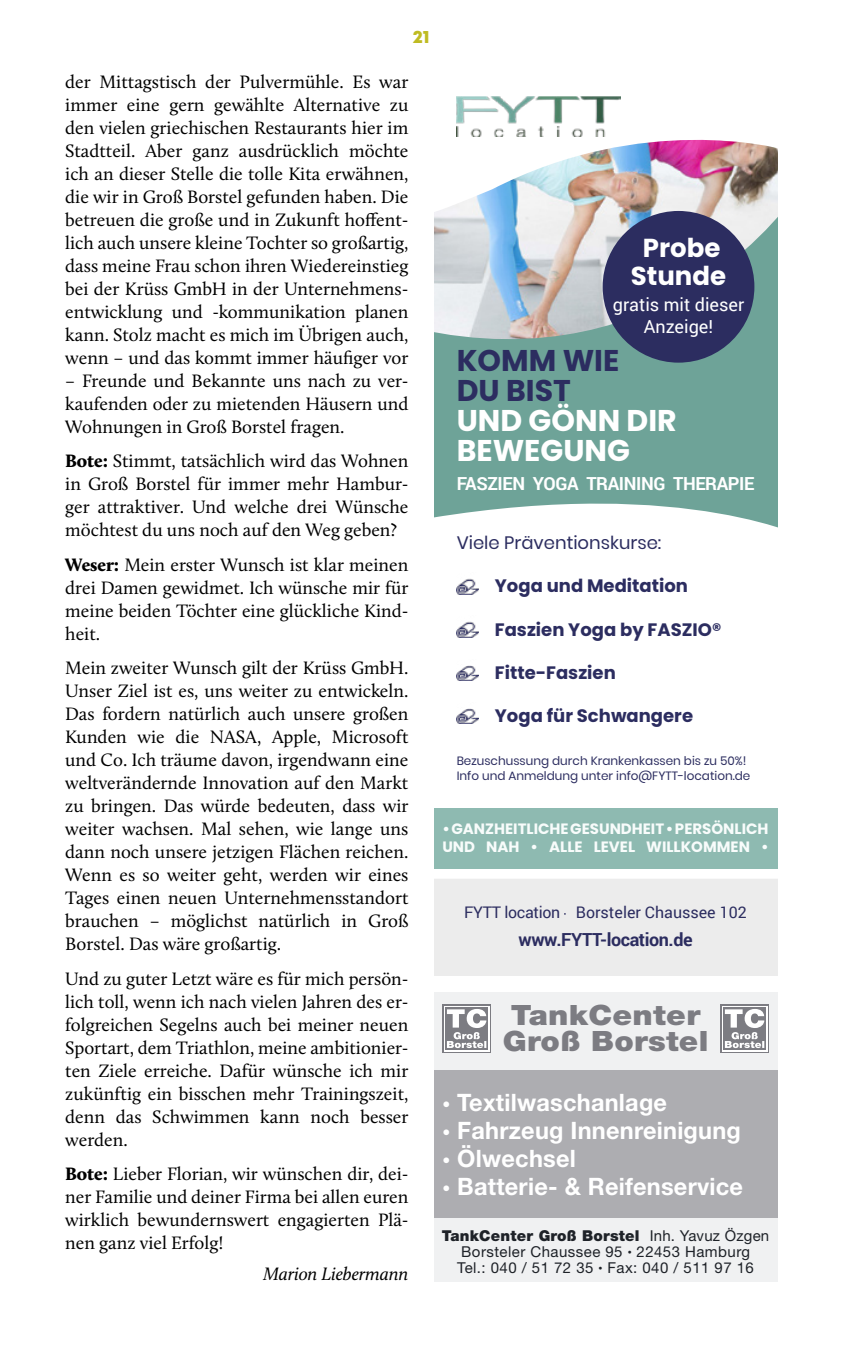
<style>
.page{position:relative;width:851px;height:1361px;background:#fff}
.page>*{position:absolute;margin:0;border:0;box-sizing:border-box;transform-origin:0 0}
.t1{font:700 30px/30px "Poppins";color:#fff}
.t2{font:900 28px/26px "Helvetica Neue LT";letter-spacing:.01em;color:#7c7c82;scale:1.12 1}
.t3{font:700 26px/28px "Poppins";color:#fff;text-align:center}
.t4{font:700 24px "Helvetica Neue LT";letter-spacing:.01em;color:#fff}
.GBB_20_00_CALL_TEXT{font:18.6px/23px "Calluna";color:#000;text-align:justify}
.GBB_20_00_CALL_TEXT-2{font:italic 18.6px "Calluna";letter-spacing:-.01em;color:#000}
.t5{font:700 18px "Poppins";color:#2c2d60}
.t6{font:700 18px "Roboto";letter-spacing:-.02em;color:#fff}
.t7{font:18px/22px "Roboto";color:#fff;text-align:center}
.t8{font:18px "Poppins";color:#2c2d60}
.t9{font:700 18px "Roboto";letter-spacing:-.025em;color:#2c2d60}
.t10{font:800 18px "Mont";color:#bfbb22}
.t11{font:16px "Roboto";color:#2c2d60}
.t12{font:15px/16px "Helvetica Neue LT";letter-spacing:.03em;color:#1e2228;text-align:center}
.t13{font:700 15px/18px "Poppins";color:#f8fcfb}
.t14{font:12px/14.4px "Poppins";color:#2c2d60}
.s1{font-weight:900}
.s2{color:#2c2d60}
.s3{font-size:16px}
.s4{font-size:8px}
</style>
<div class="page">
<div style="left:434px;top:808px;width:343px;height:60px;background:#8ebab1"></div>
<svg style="left:434px;top:291px;width:343px;height:59px;background:#a7bdbb"></svg>
<svg style="left:434px;top:350px;width:343px;height:177px;background:#7caca2"></svg>
<img style="left:434px;top:96px;width:343px;height:195px">
<img style="left:456px;top:578px;width:22px;height:16px">
<img style="left:456px;top:621px;width:22px;height:16px">
<img style="left:456px;top:665px;width:22px;height:15px">
<img style="left:456px;top:708px;width:22px;height:15px">
<img style="left:456px;top:96px;width:164px;height:41px">
<div style="left:602px;top:211px;width:152px;height:152px;background:#2c2d60;border-radius:50%"></div>
<div style="left:434px;top:879px;width:343px;height:96px;background:#ececec"></div>
<div style="left:434px;top:992px;width:343px;height:289px;background:#f0f1f2"></div>
<div style="left:434px;top:1070px;width:343px;height:148px;background:#adadb1"></div>
<svg style="left:442px;top:1004px;width:48px;height:49px"></svg>
<div style="left:444px;top:1006px;width:45px;height:45px;background:#fff"></div>
<div style="left:445px;top:1007px;width:43px;height:43px;background:#7c7c82"></div>
<svg style="left:447px;top:1009px;width:39px;height:39px"></svg>
<svg style="left:720px;top:1004px;width:48px;height:49px"></svg>
<div style="left:721px;top:1006px;width:46px;height:45px;background:linear-gradient(to bottom,#7c7c82,#7c7c82)"></div>
<div style="left:723px;top:1007px;width:42px;height:43px;background:#7c7c82"></div>
<svg style="left:724px;top:1009px;width:40px;height:39px"></svg>
<p class="t10" style="left:412px;top:25px;width:18px">21</p>
<p class="GBB_20_00_CALL_TEXT" style="left:65px;top:70px;width:345px">der Mittagstisch der Pulvermühle. Es war immer eine gern gewählte Alternative zu den vielen griechischen Restaurants hier im Stadtteil. Aber ganz ausdrücklich möchte ich an dieser Stelle die tolle Kita erwähnen, die wir in Groß Borstel gefunden haben. Die betreuen die große und in Zukunft hoffent&shy;lich auch unsere kleine Tochter so großartig, dass meine Frau schon ihren Wiedereinstieg bei der Krüss GmbH in der Unternehmens&shy;entwicklung und -kommunikation planen kann. Stolz macht es mich im Übrigen auch, wenn – und das kommt immer häufiger vor</p>
<p class="GBB_20_00_CALL_TEXT" style="left:65px;top:369px;width:345px">– Freunde und Bekannte uns nach zu ver&shy;kaufenden oder zu mietenden Häusern und Wohnungen in Groß Borstel fragen.</p>
<p class="GBB_20_00_CALL_TEXT" style="left:65px;top:449px;width:345px"><span class="s1">Bote:</span> Stimmt, tatsächlich wird das Wohnen in Groß Borstel für immer mehr Hambur&shy;ger attraktiver. Und welche drei Wünsche möchtest du uns noch auf den Weg geben?</p>
<p class="GBB_20_00_CALL_TEXT" style="left:65px;top:553px;width:344px"><span class="s1">Weser:</span> Mein erster Wunsch ist klar meinen drei Damen gewidmet. Ich wünsche mir für meine beiden Töchter eine glückliche Kind&shy;heit.</p>
<p class="GBB_20_00_CALL_TEXT" style="left:65px;top:656px;width:345px">Mein zweiter Wunsch gilt der Krüss GmbH.<br>Unser Ziel ist es, uns weiter zu entwickeln.<br>Das fordern natürlich auch unsere großen Kunden wie die NASA, Apple, Microsoft und Co. Ich träume davon, irgendwann eine weltverändernde Innovation auf den Markt zu bringen. Das würde bedeuten, dass wir weiter wachsen. Mal sehen, wie lange uns dann noch unsere jetzigen Flächen reichen.<br>Wenn es so weiter geht, werden wir eines Tages einen neuen Unternehmensstandort brauchen – möglichst natürlich in Groß Borstel. Das wäre großartig.</p>
<p class="GBB_20_00_CALL_TEXT" style="left:65px;top:967px;width:345px">Und zu guter Letzt wäre es für mich persön&shy;lich toll, wenn ich nach vielen Jahren des er&shy;folgreichen Segelns auch bei meiner neuen Sportart, dem Triathlon, meine ambitionier&shy;ten Ziele erreiche. Dafür wünsche ich mir zukünftig ein bisschen mehr Trainingszeit, denn das Schwimmen kann noch besser werden.</p>
<p class="GBB_20_00_CALL_TEXT" style="left:65px;top:1162px;width:345px"><span class="s1">Bote:</span> Lieber Florian, wir wünschen dir, dei&shy;ner Familie und deiner Firma bei allen euren wirklich bewundernswert engagierten Plä&shy;nen ganz viel Erfolg!</p>
<p class="GBB_20_00_CALL_TEXT-2" style="left:263px;top:1263px;width:147px">Marion Liebermann</p>
<p class="t3" style="left:630px;top:234px;width:97px">Probe<br>Stunde</p>
<p class="t7" style="left:612px;top:293px;width:133px">gratis mit dieser<br>Anzeige!</p>
<p class="t1" style="left:456px;top:345px;width:222px"><span class="s2">KOMM WIE<br>DU BIST<br></span>UND GÖNN DIR<br>BEWEGUNG</p>
<p class="t6" style="left:456px;top:471px;width:299px">FASZIEN YOGA TRAINING THERAPIE</p>
<p class="t8" style="left:456px;top:532px;width:206px">Viele Präventionskurse:</p>
<p class="t5" style="left:495px;top:576px;width:194px">Yoga und Meditation</p>
<p class="t5" style="left:495px;top:619px;width:228px">Faszien Yoga by FASZIO®</p>
<p class="t5" style="left:495px;top:662px;width:122px">Fitte-Faszien</p>
<p class="t5" style="left:495px;top:705px;width:200px">Yoga für Schwangere</p>
<p class="t14" style="left:456px;top:754px;width:295px">Bezuschussung durch Krankenkassen bis zu 50%!<br>Info und Anmeldung unter info@FYTT-location.de</p>
<p class="t13" style="left:442px;top:820px;width:327px">• GANZHEITLICHE GESUNDHEIT • PERSÖNLICH<br>UND NAH • ALLE LEVEL WILLKOMMEN •</p>
<p class="t11" style="left:464px;top:901px;width:284px">FYTT location Borsteler Chaussee 102</p>
<p class="t9" style="left:518px;top:926px;width:175px">www.FYTT-location.de</p>
<p class="t2" style="left:503px;top:1002px;width:185px">TankCenter<br>Groß Borstel</p>
<p class="t4" style="left:442px;top:1087px;width:226px"><span class="s3">•</span> Textilwaschanlage</p>
<p class="t4" style="left:442px;top:1115px;width:300px"><span class="s3">•</span> Fahrzeug Innenreinigung</p>
<p class="t4" style="left:442px;top:1143px;width:135px"><span class="s3">•</span> Ölwechsel</p>
<p class="t4" style="left:442px;top:1171px;width:302px"><span class="s3">•</span> Batterie- &amp; Reifenservice</p>
<p class="t12" style="left:442px;top:1227px;width:329px"><span class="s1">TankCenter Groß Borstel</span> Inh. Yavuz Özgen<br>Borsteler Chaussee 95 <span class="s4">•</span> 22453 Hamburg<br>Tel.: 040 / 51 72 35 <span class="s4">•</span> Fax: 040 / 511 97 16</p>
</div>
